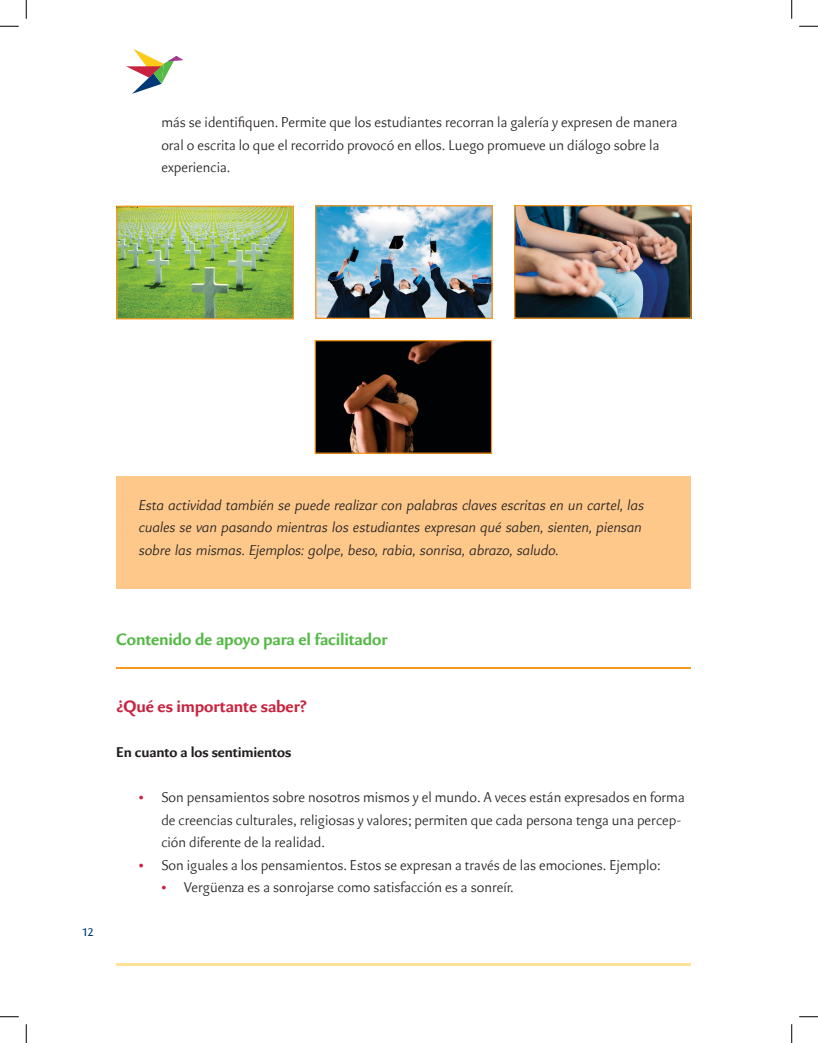
<style>
.page{position:relative;width:818px;height:1043px;background:#fff}
.page>*{position:absolute;margin:0;border:0;box-sizing:border-box;transform-origin:0 0}
.Texto_General{font:700 17.5px "Eva Pro";letter-spacing:-.01em;color:#55b947}
.Texto_General-2{font:700 17.5px "Eva Pro";letter-spacing:-.01em;color:#c9243f}
.t1{font:300 15px/22.5px "Eva Pro";color:#231f20}
.Texto_General-3{font:italic 300 15px/22.5px "Eva Pro";letter-spacing:-.005em;color:#231f20}
.Texto_General-4{font:700 15px "Eva Pro";letter-spacing:-.01em;color:#231f20}
.t2{font:12.5px "Eva Pro";color:#003976}
.s1{font-weight:700;color:#c9243f}
</style>
<div class="page">
<svg style="left:126px;top:49px;width:57px;height:45px"></svg>
<hr style="left:116px;top:963px;width:574px;height:2px;background:#ffe296">
<div style="left:116px;top:476px;width:574px;height:113px;background:#fdc88a"></div>
<img style="left:118px;top:208px;width:174px;height:109px">
<div style="left:116px;top:206px;width:178px;height:113px;border:1px solid #f8981d"></div>
<img style="left:317px;top:207px;width:173px;height:110px">
<div style="left:315px;top:205px;width:177px;height:114px;border:1px solid #f8981d"></div>
<img style="left:516px;top:207px;width:173px;height:110px">
<div style="left:514px;top:205px;width:177px;height:114px;border:1px solid #f8981d"></div>
<img style="left:316px;top:342px;width:174px;height:110px">
<div style="left:314px;top:340px;width:178px;height:114px;border:1px solid #f8981d"></div>
<hr style="left:116px;top:667px;width:574px;height:2px;background:#f8981d">
<svg style="left:0;top:25px;width:19px;height:2px"></svg>
<svg style="left:799px;top:25px;width:19px;height:2px"></svg>
<svg style="left:0;top:1016px;width:19px;height:1px"></svg>
<svg style="left:799px;top:1016px;width:19px;height:1px"></svg>
<svg style="left:25px;top:0;width:2px;height:19px"></svg>
<svg style="left:25px;top:1024px;width:2px;height:18px"></svg>
<svg style="left:791px;top:0;width:1px;height:19px"></svg>
<svg style="left:791px;top:1024px;width:1px;height:18px"></svg>
<p class="t1" style="left:161px;top:111px;width:517px">más se identifiquen. Permite que los estudiantes recorran la galería y expresen de manera oral o escrita lo que el recorrido provocó en ellos. Luego promueve un diálogo sobre la experiencia.</p>
<p class="Texto_General-3" style="left:139px;top:493px;width:506px">Esta actividad también se puede realizar con palabras claves escritas en un cartel, las cuales se van pasando mientras los estudiantes expresan qué saben, sienten, piensan sobre las mismas. Ejemplos: golpe, beso, rabia, sonrisa, abrazo, saludo.</p>
<p class="t2" style="left:82px;top:923px;width:13px">12</p>
<p class="Texto_General" style="left:116px;top:628px;width:272px">Contenido de apoyo para el facilitador</p>
<p class="Texto_General-2" style="left:116px;top:695px;width:192px">¿Qué es importante saber?</p>
<p class="Texto_General-4" style="left:116px;top:743px;width:177px">En cuanto a los sentimientos</p>
<p class="t1" style="left:161px;top:786px;width:525px;text-indent:-22px"><span class="s1">•</span> Son pensamientos sobre nosotros mismos y el mundo. A veces están expresados en forma de creencias culturales, religiosas y valores; permiten que cada persona tenga una percep&shy;ción diferente de la realidad.</p>
<p class="t1" style="left:139px;top:853px;width:523px"><span class="s1">•</span> Son iguales a los pensamientos. Estos se expresan a través de las emociones. Ejemplo:</p>
<p class="t1" style="left:161px;top:876px;width:354px"><span class="s1">•</span> Vergüenza es a sonrojarse como satisfacción es a sonreír.</p>
</div>
